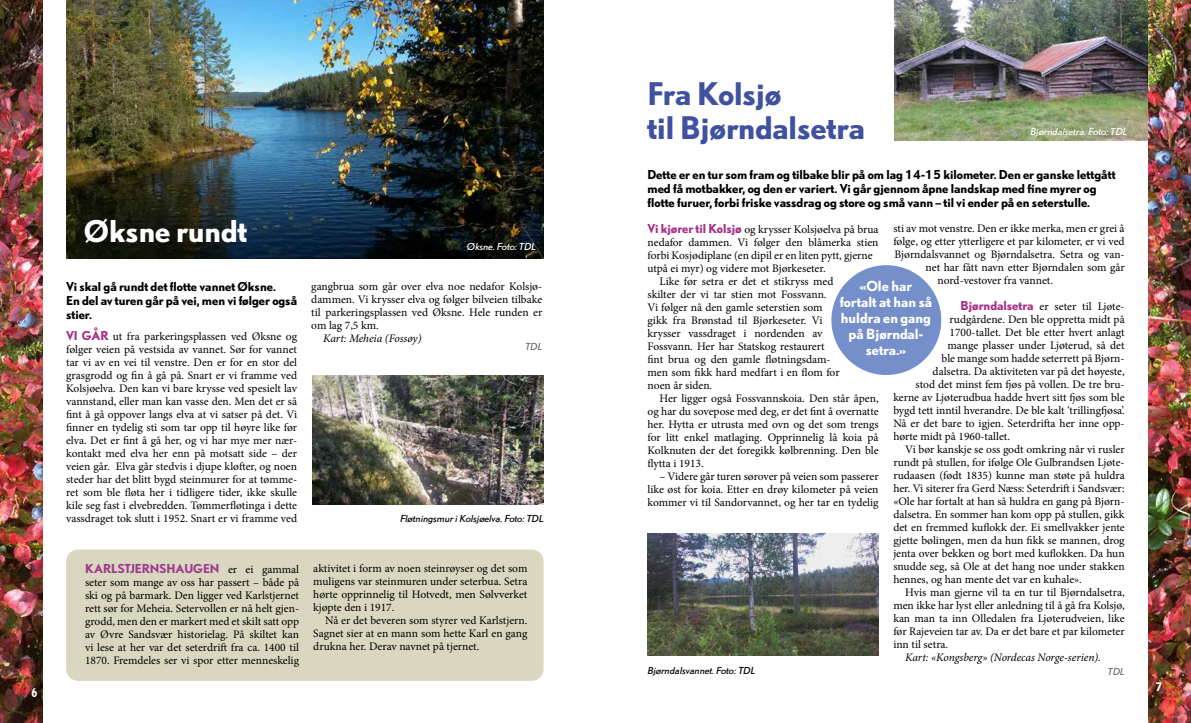
<style>
.page{position:relative;width:1191px;height:723px;background:#fff}
.page>*{position:absolute;margin:0;border:0;box-sizing:border-box;transform-origin:0 0}
.t1{font:700 29px/33.8px "DTL Nobel TOT";color:#3f519f}
.t2{font:700 28px "DTL Nobel TOT";color:#fff}
.t3{font:700 13px/16px "DTL Nobel TOT";color:#fff;text-align:center}
.t4{font:11.5px/13px "Minion Pro";color:#000;text-align:justify}
.t5{font:700 11.5px/14px "DTL Nobel TOT";color:#000}
.t6{font:italic 11.5px "Minion Pro";letter-spacing:-.01em;color:#000}
.t7{font:700 11.5px "DTL Nobel TOT";color:#9e3b8e}
.t8{font:700 11px "DTL Nobel TOT Con";color:#fff}
.t9{font:italic 9px "DTL Nobel TOT";letter-spacing:-.005em;color:#000}
.t10{font:italic 9px "DTL Nobel TOT";letter-spacing:-.005em;color:#fff}
.t11{font:italic 9px "DTL Nobel TOT";letter-spacing:-.005em;color:#706f6f}
.s1{font-family:"DTL Nobel TOT";font-weight:700;color:#a72e88}
.s2{font-family:"Minion Pro";font-weight:400;color:#000}
</style>
<div class="page">
<img style="left:894px;top:0;width:254px;height:141px">
<img style="left:1148px;top:0;width:43px;height:723px">
<img style="left:0;top:0;width:43px;height:723px">
<img style="left:647px;top:533px;width:231px;height:122px">
<div style="left:831px;top:265px;width:110px;height:110px;background:#748fc9;border-radius:50%"></div>
<div style="left:66px;top:549px;width:477px;height:132px;background:#d9d7bf;border-radius:12px"></div>
<img style="left:66px;top:0;width:477px;height:258px">
<img style="left:313px;top:375px;width:230px;height:130px">
<p class="t8" style="left:31px;top:685px;width:8px">6</p>
<h2 class="t2" style="left:84px;top:211px;width:165px">Øksne rundt</h2>
<p class="t5" style="left:66px;top:279px;width:232px">Vi skal gå rundt det flotte vannet Øksne.<br>En del av turen går på vei, men vi følger også stier.</p>
<p class="t4" style="left:66px;top:330px;width:232px"><span class="s1">VI GÅR</span> ut fra parkeringsplassen ved Øksne og følger veien på vestsida av vannet. Sør for vannet tar vi av en vei til venstre. Den er for en stor del grasgrodd og fin å gå på. Snart er vi framme ved Kolsjøelva. Den kan vi bare krysse ved spesielt lav vannstand, eller man kan vasse den. Men det er så fint å gå oppover langs elva at vi satser på det. Vi finner en tydelig sti som tar opp til høyre like før elva. Det er fint å gå her, og vi har mye mer nær&shy;kontakt med elva her enn på motsatt side – der veien går. Elva går stedvis i djupe kløfter, og noen steder har det blitt bygd steinmurer for at tømme&shy;ret som ble fløta her i tidligere tider, ikke skulle kile seg fast i elvebredden. Tømmerfløtinga i dette vassdraget tok slutt i 1952. Snart er vi framme ved</p>
<p class="t10" style="left:467px;top:240px;width:71px">Øksne. Foto: TDL</p>
<p class="t4" style="left:311px;top:280px;width:232px">gangbrua som går over elva noe nedafor Kolsjø&shy;dammen. Vi krysser elva og følger bilveien tilbake til parkeringsplassen ved Øksne. Hele runden er om lag 7,5 km.</p>
<p class="t6" style="left:323px;top:330px;width:100px">Kart: Meheia (Fossøy)</p>
<p class="t11" style="left:525px;top:340px;width:19px">TDL</p>
<p class="t9" style="left:400px;top:512px;width:145px">Fløtningsmur i Kolsjøelva. Foto: TDL</p>
<p class="t7" style="left:85px;top:560px;width:216px">KARLSTJERNSHAUGEN <span class="s2">er ei gammal</span></p>
<p class="t4" style="left:85px;top:576px;width:216px">seter som mange av oss har passert – både på ski og på barmark. Den ligger ved Karlstjernet rett sør for Meheia. Setervollen er nå helt gjen&shy;grodd, men den er markert med et skilt satt opp av Øvre Sandsvær historielag. På skiltet kan vi lese at her var det seterdrift fra ca. 1400 til 1870. Fremdeles ser vi spor etter menneskelig</p>
<p class="t4" style="left:313px;top:562px;width:216px">aktivitet i form av noen steinrøyser og det som muligens var steinmuren under seterbua. Setra hørte opprinnelig til Hotvedt, men Sølvverket kjøpte den i 1917.</p>
<p class="t4" style="left:313px;top:614px;width:216px;text-indent:12px">Nå er det beveren som styrer ved Karlstjern.<br>Sagnet sier at en mann som hette Karl en gang drukna her. Derav navnet på tjernet.</p>
<h1 class="t1" style="left:647px;top:76px;width:219px">Fra Kolsjø<br>til Bjørndalsetra</h1>
<p class="t10" style="left:1030px;top:125px;width:99px">Bjørndalsetra. Foto: TDL</p>
<p class="t5" style="left:647px;top:167px;width:470px">Dette er en tur som fram og tilbake blir på om lag 14-15 kilometer. Den er ganske lettgått med få motbakker, og den er variert. Vi går gjennom åpne landskap med fine myrer og flotte furuer, forbi friske vassdrag og store og små vann – til vi ender på en seterstulle.</p>
<p class="t4" style="left:893px;top:222px;width:233px">sti av mot venstre. Den er ikke merka, men er grei å</p>
<p class="t4" style="left:893px;top:235px;width:233px">følge, og etter ytterligere et par kilometer, er vi ved</p>
<p class="t4" style="left:894px;top:248px;width:232px">Bjørndalsvannet og Bjørndalsetra. Setra og van-</p>
<p class="t4" style="left:925px;top:261px;width:200px">net har fått navn etter Bjørndalen som går</p>
<p class="t4" style="left:937px;top:274px;width:117px">nord-vestover fra vannet.</p>
<p class="t4" style="left:960px;top:300px;width:166px"><span class="s1">Bjørndalsetra</span> er seter til Ljøte-</p>
<p class="t4" style="left:949px;top:313px;width:177px">rudgårdene. Den ble oppretta midt på</p>
<p class="t4" style="left:949px;top:326px;width:176px">1700-tallet. Det ble etter hvert anlagt</p>
<p class="t4" style="left:947px;top:339px;width:178px">mange plasser under Ljøterud, så det</p>
<p class="t4" style="left:941px;top:352px;width:184px">ble mange som hadde seterrett på Bjørn-</p>
<p class="t4" style="left:932px;top:365px;width:194px">dalsetra. Da aktiviteten var på det høyeste,</p>
<p class="t4" style="left:915px;top:378px;width:210px">stod det minst fem fjøs på vollen. De tre bru-</p>
<p class="t4" style="left:893px;top:391px;width:233px">kerne av Ljøterudbua hadde hvert sitt fjøs som ble</p>
<p class="t4" style="left:893px;top:404px;width:233px">bygd tett inntil hverandre. De ble kalt ‘trillingfjøsa’.</p>
<p class="t4" style="left:893px;top:417px;width:233px">Nå er det bare to igjen. Seterdrifta her inne opp-</p>
<p class="t4" style="left:893px;top:430px;width:118px">hørte midt på 1960-tallet.</p>
<p class="t4" style="left:905px;top:443px;width:221px">Vi bør kanskje se oss godt omkring når vi rusler</p>
<p class="t4" style="left:893px;top:456px;width:233px">rundt på stullen, for ifølge Ole Gulbrandsen Ljøte-</p>
<p class="t4" style="left:893px;top:469px;width:233px">rudaasen (født 1835) kunne man støte på huldra</p>
<p class="t4" style="left:893px;top:482px;width:233px">her. Vi siterer fra Gerd Næss: Seterdrift i Sandsvær:</p>
<p class="t4" style="left:893px;top:495px;width:233px">«Ole har fortalt at han så huldra en gang på Bjørn-</p>
<p class="t4" style="left:893px;top:508px;width:233px">dalsetra. En sommer han kom opp på stullen, gikk</p>
<p class="t4" style="left:893px;top:521px;width:233px">det en fremmed kuflokk der. Ei smellvakker jente</p>
<p class="t4" style="left:893px;top:534px;width:233px">gjette bølingen, men da hun fikk se mannen, drog</p>
<p class="t4" style="left:893px;top:547px;width:233px">jenta over bekken og bort med kuflokken. Da hun</p>
<p class="t4" style="left:893px;top:560px;width:233px">snudde seg, så Ole at det hang noe under stakken</p>
<p class="t4" style="left:893px;top:573px;width:190px">hennes, og han mente det var en kuhale».</p>
<p class="t4" style="left:905px;top:586px;width:221px">Hvis man gjerne vil ta en tur til Bjørndalsetra,</p>
<p class="t4" style="left:893px;top:599px;width:233px">men ikke har lyst eller anledning til å gå fra Kolsjø,</p>
<p class="t4" style="left:893px;top:612px;width:233px">kan man ta inn Olledalen fra Ljøterudveien, like</p>
<p class="t4" style="left:893px;top:625px;width:233px">før Rajeveien tar av. Da er det bare et par kilometer</p>
<p class="t4" style="left:893px;top:638px;width:56px">inn til setra.</p>
<p class="t6" style="left:905px;top:650px;width:197px">Kart: «Kongsberg» (Nordecas Norge-serien).</p>
<p class="t4" style="left:647px;top:223px;width:233px"><span class="s1">Vi kjører til Kolsjø</span> og krysser Kolsjøelva på brua</p>
<p class="t4" style="left:647px;top:236px;width:233px">nedafor dammen. Vi følger den blåmerka stien</p>
<p class="t4" style="left:647px;top:249px;width:227px">forbi Kosjødiplane (en dipil er en liten pytt, gjerne</p>
<p class="t4" style="left:647px;top:262px;width:180px">utpå ei myr) og videre mot Bjørkeseter.</p>
<p class="t4" style="left:659px;top:275px;width:176px">Like før setra er det et stikryss med</p>
<p class="t4" style="left:647px;top:288px;width:180px">skilter der vi tar stien mot Fossvann.</p>
<p class="t4" style="left:647px;top:301px;width:176px">Vi følger nå den gamle seterstien som</p>
<p class="t4" style="left:647px;top:314px;width:176px">gikk fra Brønstad til Bjørkeseter. Vi</p>
<p class="t4" style="left:647px;top:327px;width:177px">krysser vassdraget i nordenden av</p>
<p class="t4" style="left:647px;top:340px;width:179px">Fossvann. Her har Statskog restaurert</p>
<p class="t4" style="left:647px;top:353px;width:184px">fint brua og den gamle fløtningsdam-</p>
<p class="t4" style="left:647px;top:366px;width:194px">men som fikk hard medfart i en flom for</p>
<p class="t4" style="left:647px;top:379px;width:66px">noen år siden.</p>
<p class="t4" style="left:659px;top:392px;width:221px">Her ligger også Fossvannskoia. Den står åpen,</p>
<p class="t4" style="left:647px;top:405px;width:233px">og har du sovepose med deg, er det fint å overnatte</p>
<p class="t4" style="left:647px;top:418px;width:233px">her. Hytta er utrusta med ovn og det som trengs</p>
<p class="t4" style="left:647px;top:431px;width:233px">for litt enkel matlaging. Opprinnelig lå koia på</p>
<p class="t4" style="left:647px;top:444px;width:232px">Kolknuten der det foregikk kølbrenning. Den ble</p>
<p class="t4" style="left:647px;top:457px;width:58px">flytta i 1913.</p>
<p class="t4" style="left:647px;top:470px;width:233px;text-indent:12px">– Videre går turen sørover på veien som passerer like øst for koia. Etter en drøy kilometer på veien kommer vi til Sandorvannet, og her tar en tydelig</p>
<p class="t3" style="left:839px;top:277px;width:94px">«Ole har<br>fortalt at han så huldra en gang på Bjørndal&shy;setra.»</p>
<p class="t9" style="left:647px;top:664px;width:109px">Bjørndalsvannet. Foto: TDL</p>
<p class="t11" style="left:1107px;top:666px;width:19px">TDL</p>
<p class="t8" style="left:1155px;top:678px;width:8px">7</p>
</div>
